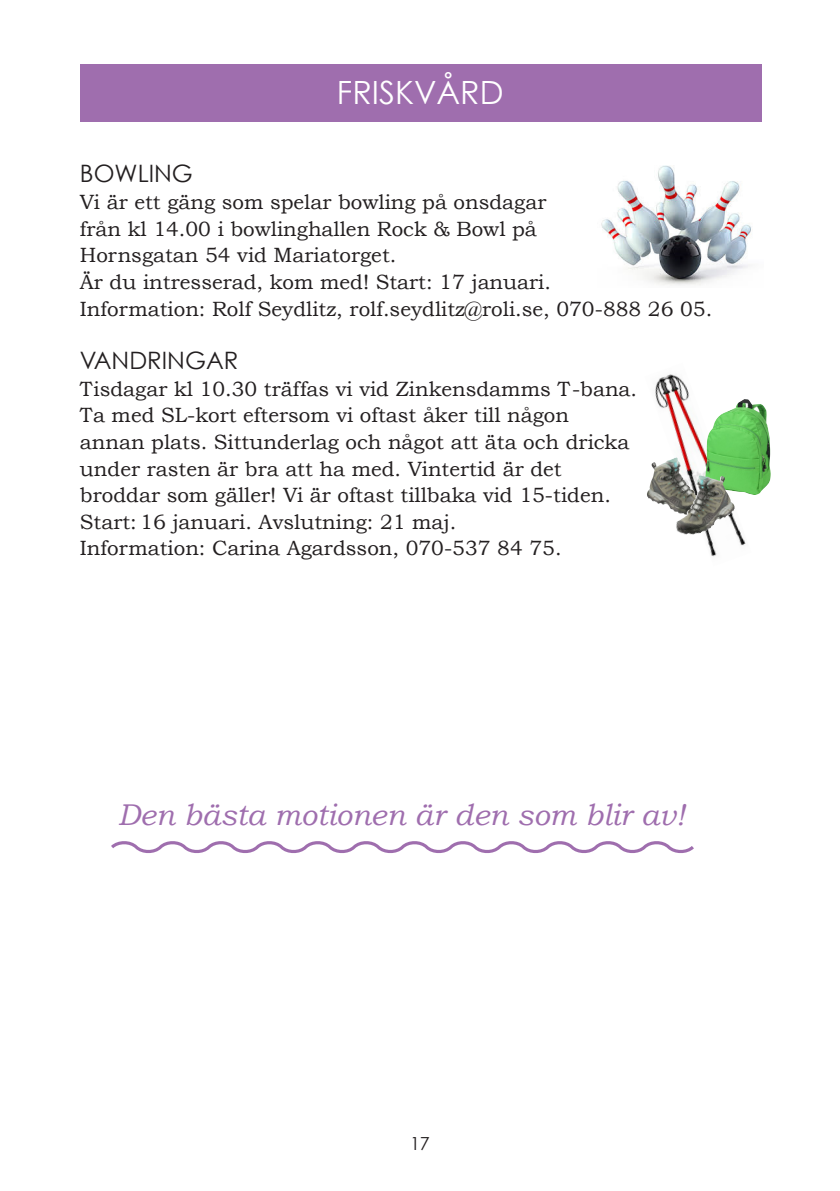
<style>
.page{position:relative;width:840px;height:1191px;background:#fff}
.page>*{position:absolute;margin:0;border:0;box-sizing:border-box;transform-origin:0 0}
.t1{font:32px "Century Gothic";color:#fff}
.t2{font:italic 30px "Bookman Old Style";color:#9f6eae}
.t3{font:24px "Century Gothic";color:#231f20}
.t4{font:20.6px/26.6px "Bookman Old Style";color:#231f20}
.t5{font:18px "Century Gothic";color:#231f20}
</style>
<div class="page">
<img style="left:601px;top:165px;width:150px;height:120px">
<div style="left:80px;top:64px;width:681px;height:58px;background:#9f6eae"></div>
<img style="left:648px;top:374px;width:98px;height:183px">
<img style="left:705px;top:399px;width:66px;height:96px">
<img style="left:647px;top:457px;width:28px;height:41px">
<img style="left:675px;top:475px;width:23px;height:58px">
<svg style="left:111px;top:841px;width:583px;height:12px"></svg>
<h1 class="t1" style="left:337px;top:72px;width:168px">FRISKVÅRD</h1>
<p class="t3" style="left:80px;top:158px;width:114px">BOWLING</p>
<p class="t4" style="left:80px;top:188px;width:633px">Vi är ett gäng som spelar bowling på onsdagar<br>från kl 14.00 i bowlinghallen Rock &amp; Bowl på<br>Hornsgatan 54 vid Mariatorget.<br>Är du intresserad, kom med! Start: 17 januari.<br>Information: Rolf Seydlitz, rolf.seydlitz@roli.se, 070-888 26 05.</p>
<p class="t3" style="left:80px;top:345px;width:160px">VANDRINGAR</p>
<p class="t4" style="left:80px;top:375px;width:558px">Tisdagar kl 10.30 träffas vi vid Zinkensdamms T-bana.<br>Ta med SL-kort eftersom vi oftast åker till någon annan plats. Sittunderlag och något att äta och dricka under rasten är bra att ha med. Vintertid är det broddar som gäller! Vi är oftast tillbaka vid 15-tiden.<br>Start: 16 januari. Avslutning: 21 maj.<br>Information: Carina Agardsson, 070-537 84 75.</p>
<h2 class="t2" style="left:118px;top:796px;width:569px">Den bästa motionen är den som blir av!</h2>
<p class="t5" style="left:410px;top:1132px;width:21px">17</p>
</div>
